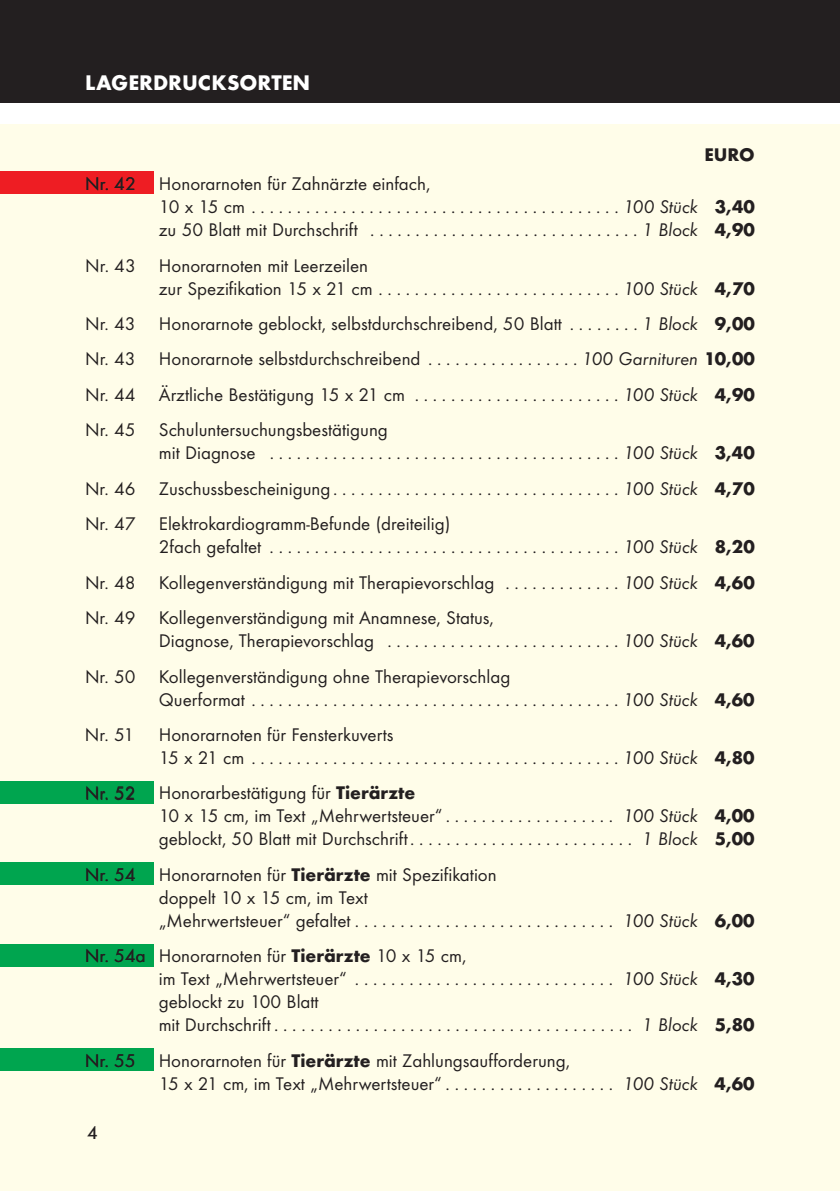
<style>
.page{position:relative;width:840px;height:1191px;background:#fff}
.page>*{position:absolute;margin:0;border:0;box-sizing:border-box;transform-origin:0 0}
.t1{font:700 22px "Futura EF";color:#fff}
.t2{font:19px/23px "Futura EF";color:#231f20}
.t3{font:700 19px "Futura EF";color:#231f20}
.t4{font:500 18px "Futura BT";color:#231f20}
.s1{font-style:italic}
.s2{font-weight:700}
</style>
<div class="page">
<div style="left:0;top:125px;width:839px;height:1066px;background:#fffde9"></div>
<div style="left:0;top:0;width:839px;height:102px;background:#231f20"></div>
<div style="left:0;top:781px;width:153px;height:22px;background:#00a54f"></div>
<div style="left:0;top:862px;width:153px;height:23px;background:#00a54f"></div>
<div style="left:0;top:943px;width:153px;height:23px;background:#00a54f"></div>
<div style="left:0;top:1048px;width:153px;height:23px;background:#00a54f"></div>
<div style="left:0;top:171px;width:153px;height:23px;background:#ee1d23"></div>
<p class="t1" style="left:85px;top:74px;width:226px">LAGERDRUCKSORTEN</p>
<p class="t3" style="left:704px;top:147px;width:52px">EURO</p>
<p class="t2" style="left:159px;top:174px;width:597px;text-indent:-74px">Nr. 42 Honorarnoten für Zahnärzte einfach,<br>10 x 15 cm . . . . . . . . . . . . . . . . . . . . . . . . . . . . . . . . . . . . . . . . . <span class="s1">100 Stück</span> <span class="s2">3,40 </span>zu 50 Blatt mit Durchschrift . . . . . . . . . . . . . . . . . . . . . . . . . . . . . . <span class="s1">1 Block</span> <span class="s2">4,90</span></p>
<p class="t2" style="left:159px;top:255px;width:597px;text-indent:-74px">Nr. 43 Honorarnoten mit Leerzeilen<br>zur Spezifikation 15 x 21 cm . . . . . . . . . . . . . . . . . . . . . . . . . . . <span class="s1">100 Stück</span> <span class="s2">4,70</span></p>
<p class="t2" style="left:85px;top:307px;width:671px;line-height:35.4px;text-align:justify">Nr. 43 Honorarnote geblockt, selbstdurchschreibend, 50 Blatt . . . . . . . . <span class="s1">1 Block</span> <span class="s2">9,00<br></span>Nr. 43 Honorarnote selbstdurchschreibend . . . . . . . . . . . . . . . . . <span class="s1">100 Garnituren</span> <span class="s2">10,00<br></span>Nr. 44 Ärztliche Bestätigung 15 x 21 cm . . . . . . . . . . . . . . . . . . . . . . . <span class="s1">100 Stück</span> <span class="s2">4,90<br></span>Nr. 45 Schuluntersuchungsbestätigung</p>
<p class="t2" style="left:85px;top:437px;width:671px;line-height:35.4px;text-align:justify;text-indent:74px">mit Diagnose . . . . . . . . . . . . . . . . . . . . . . . . . . . . . . . . . . . . . . . <span class="s1">100 Stück</span> <span class="s2">3,40<br></span>Nr. 46 Zuschussbescheinigung . . . . . . . . . . . . . . . . . . . . . . . . . . . . . . . . <span class="s1">100 Stück</span> <span class="s2">4,70<br></span>Nr. 47 Elektrokardiogramm-Befunde (dreiteilig)</p>
<p class="t2" style="left:85px;top:531px;width:671px;line-height:35.4px;text-align:justify;text-indent:74px">2fach gefaltet . . . . . . . . . . . . . . . . . . . . . . . . . . . . . . . . . . . . . . . <span class="s1">100 Stück</span> <span class="s2">8,20<br></span>Nr. 48 Kollegenverständigung mit Therapievorschlag . . . . . . . . . . . . . <span class="s1">100 Stück</span> <span class="s2">4,60<br></span>Nr. 49 Kollegenverständigung mit Anamnese, Status,</p>
<p class="t2" style="left:85px;top:624px;width:670px;line-height:35.4px;text-indent:74px">Diagnose, Therapievorschlag . . . . . . . . . . . . . . . . . . . . . . . . . . <span class="s1">100 Stück</span> <span class="s2">4,60<br></span>Nr. 50 Kollegenverständigung ohne Therapievorschlag</p>
<p class="t2" style="left:159px;top:689px;width:597px">Querformat . . . . . . . . . . . . . . . . . . . . . . . . . . . . . . . . . . . . . . . . . <span class="s1">100 Stück</span> <span class="s2">4,60</span></p>
<p class="t2" style="left:85px;top:724px;width:51px">Nr. 51</p>
<p class="t2" style="left:159px;top:724px;width:597px">Honorarnoten für Fensterkuverts<br>15 x 21 cm . . . . . . . . . . . . . . . . . . . . . . . . . . . . . . . . . . . . . . . . . <span class="s1">100 Stück</span> <span class="s2">4,80</span></p>
<p class="t2" style="left:159px;top:783px;width:597px;text-indent:-74px">Nr. 52 Honorarbestätigung für <span class="s2">Tierärzte<br></span>10 x 15 cm, im Text „Mehrwertsteuer“ . . . . . . . . . . . . . . . . . . . <span class="s1">100 Stück</span> <span class="s2">4,00 </span>geblockt, 50 Blatt mit Durchschrift . . . . . . . . . . . . . . . . . . . . . . . . . <span class="s1">1 Block</span> <span class="s2">5,00</span></p>
<p class="t2" style="left:159px;top:864px;width:597px;text-indent:-74px">Nr. 54 Honorarnoten für <span class="s2">Tierärzte</span> mit Spezifikation<br>doppelt 10 x 15 cm, im Text<br>„Mehrwertsteuer“ gefaltet . . . . . . . . . . . . . . . . . . . . . . . . . . . . . <span class="s1">100 Stück</span> <span class="s2">6,00</span></p>
<p class="t2" style="left:159px;top:946px;width:597px;text-indent:-74px">Nr. 54a Honorarnoten für <span class="s2">Tierärzte</span> 10 x 15 cm,<br>im Text „Mehrwertsteuer“ . . . . . . . . . . . . . . . . . . . . . . . . . . . . . <span class="s1">100 Stück</span> <span class="s2">4,30 </span>geblockt zu 100 Blatt<br>mit Durchschrift . . . . . . . . . . . . . . . . . . . . . . . . . . . . . . . . . . . . . . . . <span class="s1">1 Block</span> <span class="s2">5,80</span></p>
<p class="t2" style="left:159px;top:1050px;width:597px;text-indent:-74px">Nr. 55 Honorarnoten für <span class="s2">Tierärzte</span> mit Zahlungsaufforderung,<br>15 x 21 cm, im Text „Mehrwertsteuer“ . . . . . . . . . . . . . . . . . . . <span class="s1">100 Stück</span> <span class="s2">4,60</span></p>
<p class="t4" style="left:87px;top:1125px;width:12px">4</p>
</div>
